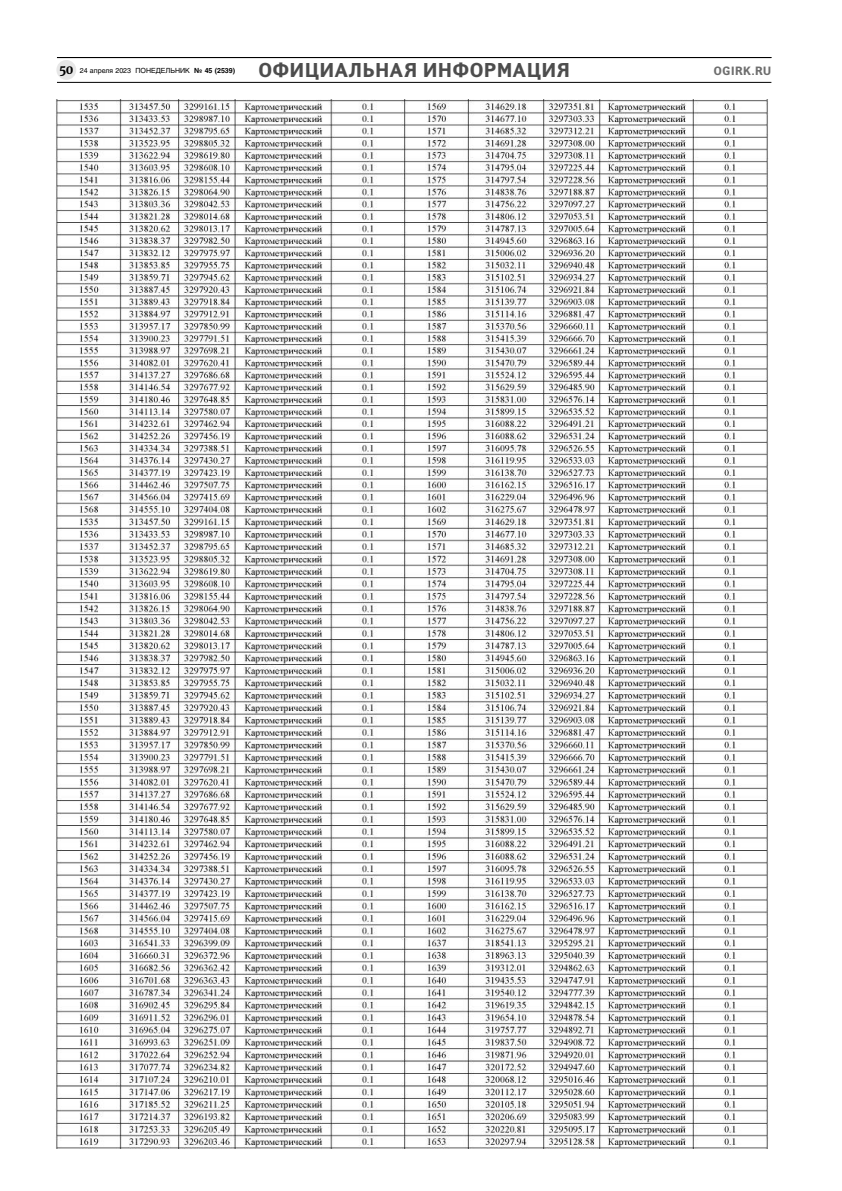
<style>
.page{position:relative;width:842px;height:1191px;background:#fff}
.page>*{position:absolute;margin:0;border:0;box-sizing:border-box;transform-origin:0 0}
.t1{font:700 20px "Yanus C";color:#4d4d4d}
.t2{font:700 12px "Yanus C";letter-spacing:-.005em;color:#6e6e6e}
.t3{font:7px "Helios C";color:#000}
.s1{font-family:"Merriweather";font-weight:700;font-size:12px}
.s2{font-weight:700}
</style>
<div class="page">
<hr style="left:57px;top:57px;width:714px;height:1px;background:#000">
<hr style="left:57px;top:82px;width:714px;height:1px;background:#000">
<div style="left:56px;top:60px;width:20px;height:20px;background:#e7e7e7;border-radius:50%"></div>
<img style="left:56px;top:100px;width:713px;height:1048px">
<p class="t3" style="left:59px;top:66px;width:178px"><span class="s1">50</span> 24 апреля 2023 ПОНЕДЕЛЬНИК <span class="s2">№ 45 (2539)</span></p>
<h1 class="t1" style="left:258px;top:59px;width:314px">ОФИЦИАЛЬНАЯ ИНФОРМАЦИЯ</h1>
<h2 class="t2" style="left:714px;top:64px;width:59px">OGIRK.RU</h2>
</div>
